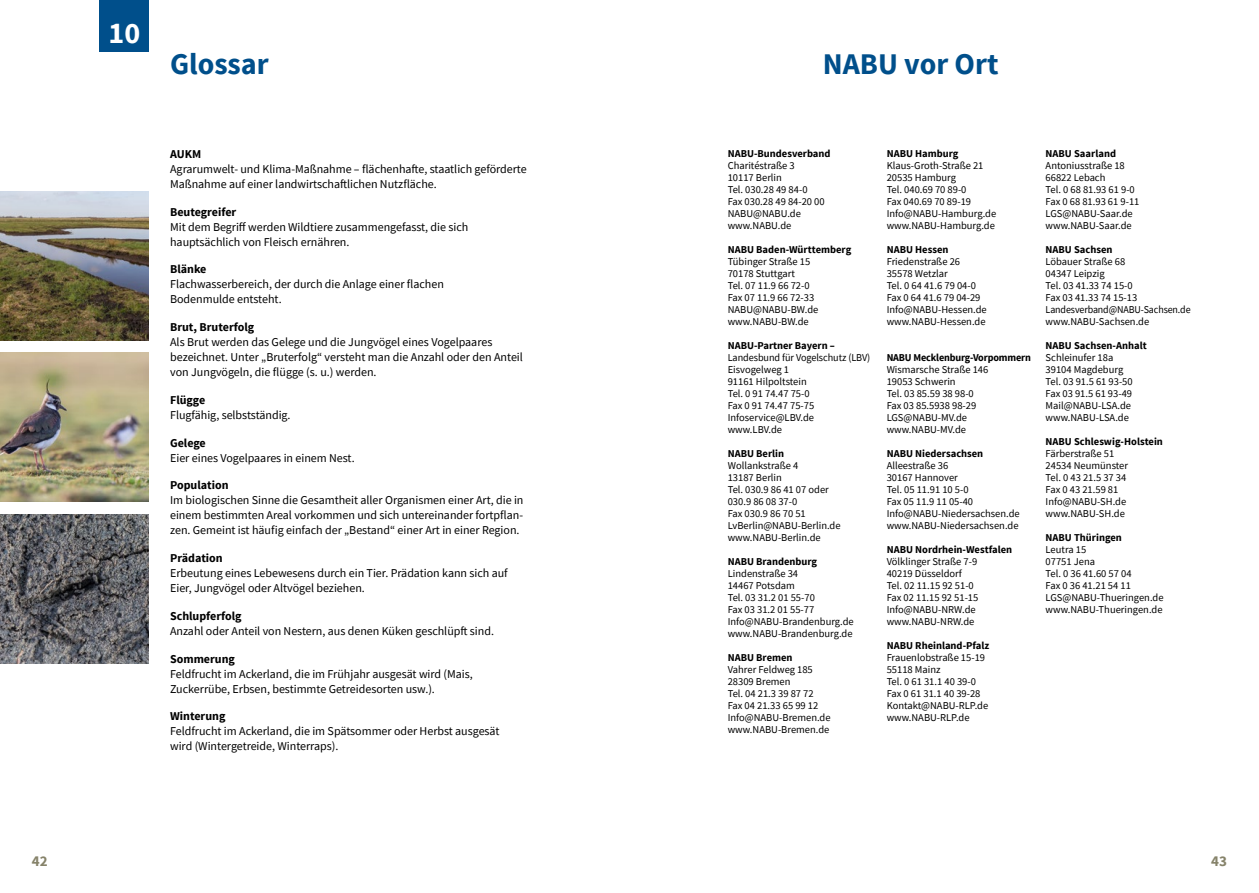
<style>
.page{position:relative;width:1259px;height:893px;background:#fff}
.page>*{position:absolute;margin:0;border:0;box-sizing:border-box;transform-origin:0 0}
.t1{font:700 30px "Source Sans Pro";color:#004f8b}
.t2{font:700 30px "Source Sans Pro";color:#fff}
.t3{font:700 15px "Source Sans Pro";color:#86836a}
.t4{font:12px/15px "Source Sans Pro";color:#000}
.t5{font:700 12px "Source Sans Pro";color:#000}
.t6{font:10.5px/12px "Source Sans Pro";color:#000}
.t7{font:700 10.5px "Source Sans Pro";color:#000}
</style>
<div class="page">
<div style="left:100px;top:0;width:49px;height:51px;background:#004f8b"></div>
<img style="left:0;top:191px;width:149px;height:149px">
<img style="left:0;top:353px;width:149px;height:149px">
<img style="left:0;top:514px;width:149px;height:149px">
<h1 class="t2" style="left:108px;top:13px;width:33px">10</h1>
<h1 class="t1" style="left:170px;top:44px;width:100px">Glossar</h1>
<p class="t5" style="left:170px;top:146px;width:33px">AUKM</p>
<p class="t4" style="left:170px;top:161px;width:358px">Agrarumwelt- und Klima-Maßnahme – flächenhafte, staatlich geförderte<br>Maßnahme auf einer landwirtschaftlichen Nutzfläche.</p>
<p class="t5" style="left:170px;top:204px;width:68px">Beutegreifer</p>
<p class="t4" style="left:170px;top:219px;width:300px">Mit dem Begriff werden Wildtiere zusammengefasst, die sich hauptsächlich von Fleisch ernähren.</p>
<p class="t5" style="left:170px;top:262px;width:38px">Blänke</p>
<p class="t4" style="left:170px;top:277px;width:275px">Flachwasserbereich, der durch die Anlage einer flachen<br>Bodenmulde entsteht.</p>
<p class="t5" style="left:170px;top:319px;width:86px">Brut, Bruterfolg</p>
<p class="t4" style="left:170px;top:335px;width:354px">Als Brut werden das Gelege und die Jungvögel eines Vogelpaares bezeichnet. Unter „Bruterfolg“ versteht man die Anzahl oder den Anteil von Jungvögeln, die flügge (s. u.) werden.</p>
<p class="t5" style="left:170px;top:392px;width:37px">Flügge</p>
<p class="t4" style="left:170px;top:407px;width:122px">Flugfähig, selbstständig.</p>
<p class="t5" style="left:170px;top:435px;width:37px">Gelege</p>
<p class="t4" style="left:170px;top:450px;width:186px">Eier eines Vogelpaares in einem Nest.</p>
<p class="t5" style="left:170px;top:478px;width:60px">Population</p>
<p class="t4" style="left:170px;top:493px;width:355px;text-align:justify">Im biologischen Sinne die Gesamtheit aller Organismen einer Art, die in einem bestimmten Areal vorkommen und sich untereinander fortpflan&shy;zen. Gemeint ist häufig einfach der „Bestand“ einer Art in einer Region.</p>
<p class="t5" style="left:170px;top:550px;width:54px">Prädation</p>
<p class="t4" style="left:170px;top:566px;width:339px">Erbeutung eines Lebewesens durch ein Tier. Prädation kann sich auf<br>Eier, Jungvögel oder Altvögel beziehen.</p>
<p class="t5" style="left:170px;top:608px;width:73px">Schlupferfolg</p>
<p class="t4" style="left:170px;top:623px;width:325px">Anzahl oder Anteil von Nestern, aus denen Küken geschlüpft sind.</p>
<p class="t5" style="left:170px;top:651px;width:66px">Sommerung</p>
<p class="t4" style="left:170px;top:666px;width:304px">Feldfrucht im Ackerland, die im Frühjahr ausgesät wird (Mais,<br>Zuckerrübe, Erbsen, bestimmte Getreidesorten usw.).</p>
<p class="t5" style="left:170px;top:709px;width:57px">Winterung</p>
<p class="t4" style="left:170px;top:724px;width:331px">Feldfrucht im Ackerland, die im Spätsommer oder Herbst ausgesät wird (Wintergetreide, Winterraps).</p>
<h1 class="t1" style="left:822px;top:44px;width:177px">NABU vor Ort</h1>
<p class="t7" style="left:728px;top:146px;width:104px">NABU-Bundesverband</p>
<p class="t6" style="left:728px;top:159px;width:98px">Charitéstraße 3<br>10117 Berlin<br>Tel. 030.28 49 84-0<br>Fax 030.28 49 84-20 00<br>NABU@NABU.de www.NABU.de</p>
<p class="t7" style="left:728px;top:242px;width:125px">NABU Baden-Württemberg</p>
<p class="t6" style="left:728px;top:255px;width:92px">Tübinger Straße 15<br>70178 Stuttgart<br>Tel. 07 11.9 66 72-0<br>Fax 07 11.9 66 72-33<br>NABU@NABU-BW.de www.NABU-BW.de</p>
<p class="t7" style="left:728px;top:338px;width:109px">NABU-Partner Bayern –</p>
<p class="t6" style="left:728px;top:351px;width:144px">Landesbund für Vogelschutz (LBV)<br>Eisvogelweg 1<br>91161 Hilpoltstein<br>Tel. 0 91 74.47 75-0<br>Fax 0 91 74.47 75-75<br>Infoservice@LBV.de www.LBV.de</p>
<p class="t7" style="left:728px;top:446px;width:58px">NABU Berlin</p>
<p class="t6" style="left:728px;top:459px;width:114px">Wollankstraße 4<br>13187 Berlin<br>Tel. 030.9 86 41 07 oder<br>030.9 86 08 37-0<br>Fax 030.9 86 70 51<br>LvBerlin@NABU-Berlin.de www.NABU-Berlin.de</p>
<p class="t7" style="left:728px;top:554px;width:91px">NABU Brandenburg</p>
<p class="t6" style="left:728px;top:567px;width:128px">Lindenstraße 34<br>14467 Potsdam<br>Tel. 03 31.2 01 55-70<br>Fax 03 31.2 01 55-77<br>Info@NABU-Brandenburg.de www.NABU-Brandenburg.de</p>
<p class="t7" style="left:728px;top:651px;width:66px">NABU Bremen</p>
<p class="t6" style="left:728px;top:663px;width:104px">Vahrer Feldweg 185<br>28309 Bremen<br>Tel. 04 21.3 39 87 72<br>Fax 04 21.33 65 99 12<br>Info@NABU-Bremen.de www.NABU-Bremen.de</p>
<p class="t7" style="left:886px;top:147px;width:73px">NABU Hamburg</p>
<p class="t6" style="left:886px;top:159px;width:111px">Klaus-Groth-Straße 21<br>20535 Hamburg<br>Tel. 040.69 70 89-0<br>Fax 040.69 70 89-19<br>Info@NABU-Hamburg.de www.NABU-Hamburg.de</p>
<p class="t7" style="left:886px;top:243px;width:63px">NABU Hessen</p>
<p class="t6" style="left:886px;top:255px;width:102px">Friedenstraße 26<br>35578 Wetzlar<br>Tel. 0 64 41.6 79 04-0<br>Fax 0 64 41.6 79 04-29<br>Info@NABU-Hessen.de www.NABU-Hessen.de</p>
<p class="t7" style="left:886px;top:350px;width:146px">NABU Mecklenburg-Vorpommern</p>
<p class="t6" style="left:886px;top:363px;width:103px">Wismarsche Straße 146<br>19053 Schwerin<br>Tel. 03 85.59 38 98-0<br>Fax 03 85.5938 98-29<br>LGS@NABU-MV.de www.NABU-MV.de</p>
<p class="t7" style="left:886px;top:446px;width:98px">NABU Niedersachsen</p>
<p class="t6" style="left:886px;top:459px;width:135px">Alleestraße 36<br>30167 Hannover<br>Tel. 05 11.91 10 5-0<br>Fax 05 11.9 11 05-40<br>Info@NABU-Niedersachsen.de www.NABU-Niedersachsen.de</p>
<p class="t7" style="left:886px;top:542px;width:127px">NABU Nordrhein-Westfalen</p>
<p class="t6" style="left:886px;top:555px;width:93px">Völklinger Straße 7-9<br>40219 Düsseldorf<br>Tel. 02 11.15 92 51-0<br>Fax 02 11.15 92 51-15<br>Info@NABU-NRW.de www.NABU-NRW.de</p>
<p class="t7" style="left:886px;top:639px;width:104px">NABU Rheinland-Pfalz</p>
<p class="t6" style="left:886px;top:651px;width:103px">Frauenlobstraße 15-19<br>55118 Mainz<br>Tel. 0 61 31.1 40 39-0<br>Fax 0 61 31.1 40 39-28<br>Kontakt@NABU-RLP.de www.NABU-RLP.de</p>
<p class="t7" style="left:1045px;top:147px;width:72px">NABU Saarland</p>
<p class="t6" style="left:1045px;top:159px;width:95px">Antoniusstraße 18<br>66822 Lebach<br>Tel. 0 68 81.93 61 9-0<br>Fax 0 68 81.93 61 9-11<br>LGS@NABU-Saar.de www.NABU-Saar.de</p>
<p class="t7" style="left:1045px;top:243px;width:68px">NABU Sachsen</p>
<p class="t6" style="left:1045px;top:255px;width:146px">Löbauer Straße 68<br>04347 Leipzig<br>Tel. 03 41.33 74 15-0<br>Fax 03 41.33 74 15-13<br>Landesverband@NABU-Sachsen.de www.NABU-Sachsen.de</p>
<p class="t7" style="left:1045px;top:338px;width:103px">NABU Sachsen-Anhalt</p>
<p class="t6" style="left:1045px;top:351px;width:89px">Schleinufer 18a<br>39104 Magdeburg<br>Tel. 03 91.5 61 93-50<br>Fax 03 91.5 61 93-49<br>Mail@NABU-LSA.de www.NABU-LSA.de</p>
<p class="t7" style="left:1045px;top:434px;width:119px">NABU Schleswig-Holstein</p>
<p class="t6" style="left:1045px;top:447px;width:84px">Färberstraße 51<br>24534 Neumünster<br>Tel. 0 43 21.5 37 34<br>Fax 0 43 21.59 81<br>Info@NABU-SH.de www.NABU-SH.de</p>
<p class="t7" style="left:1045px;top:530px;width:78px">NABU Thüringen</p>
<p class="t6" style="left:1045px;top:543px;width:119px">Leutra 15<br>07751 Jena<br>Tel. 0 36 41.60 57 04<br>Fax 0 36 41.21 54 11<br>LGS@NABU-Thueringen.de www.NABU-Thueringen.de</p>
<h2 class="t3" style="left:32px;top:852px;width:17px">42</h2>
<h2 class="t3" style="left:1211px;top:852px;width:17px">43</h2>
</div>
